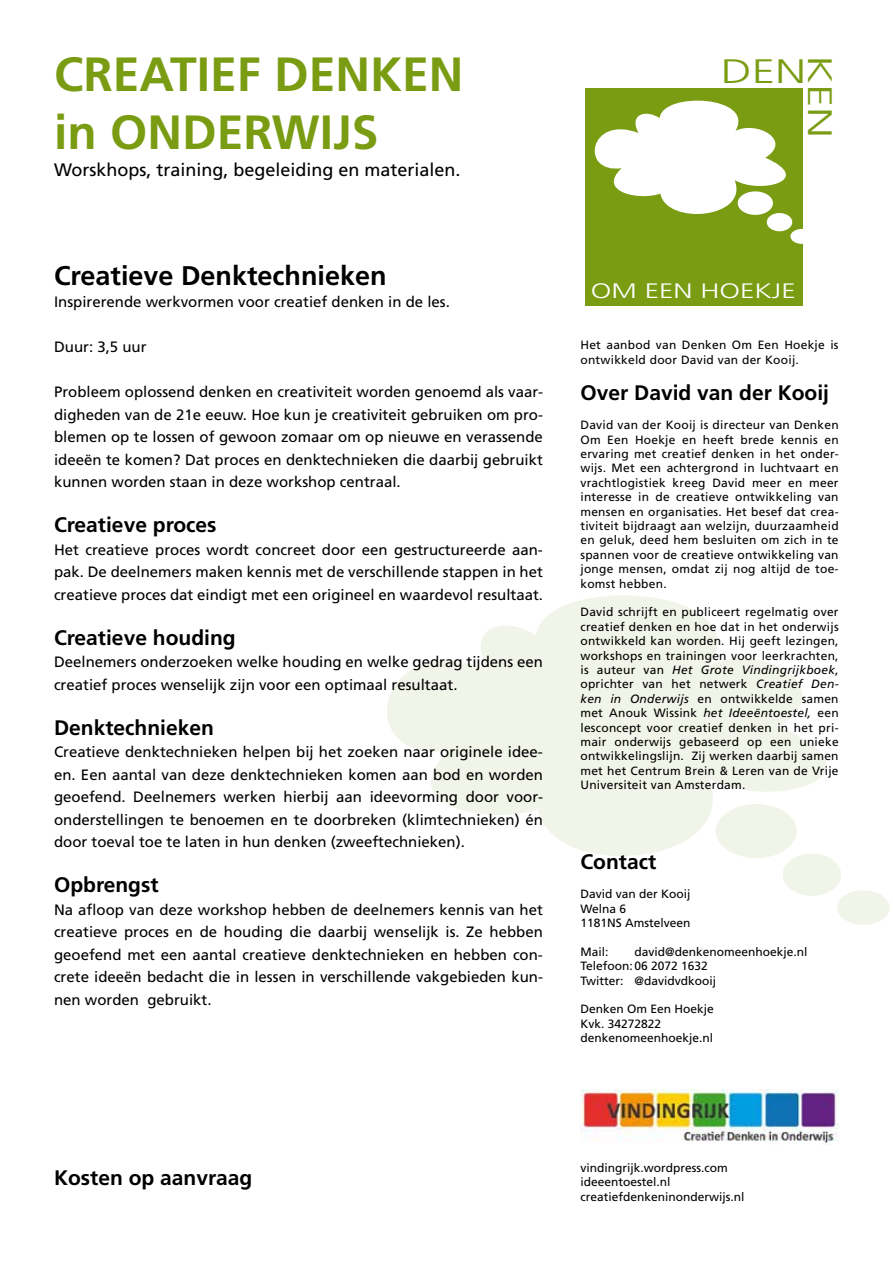
<style>
.page{position:relative;width:893px;height:1263px;background:#fff}
.page>*{position:absolute;margin:0;border:0;box-sizing:border-box;transform-origin:0 0}
.t1{font:700 48px/57.6px "Frutiger";color:#7a9c13}
.t2{font:300 33.9px "Frutiger";color:#7a9c13;scale:1.38 1}
.t3{font:700 27px "Frutiger";color:#000}
.t4{font:700 21px "Frutiger";color:#000}
.t5{font:300 20.85px "Frutiger";color:#fff;scale:1.37 1}
.t6{font:18px "Frutiger";color:#000}
.t7{font:15px/22.5px "Frutiger";color:#000;text-align:justify}
.t8{font:12px/14.4px "Frutiger";color:#000}
.t9{font:12px/14.4px "Frutiger";letter-spacing:.02em;color:#000}
.s1{font-style:italic}
</style>
<div class="page">
<img style="left:580px;top:1090px;width:259px;height:55px">
<svg style="left:387px;top:595px;width:440px;height:261px;fill:#f1f4e8"></svg>
<div style="left:716px;top:804px;width:81px;height:54px;background:#f1f4e8;border-radius:50%"></div>
<div style="left:783px;top:854px;width:58px;height:42px;background:#f1f4e8;border-radius:50%"></div>
<div style="left:837px;top:890px;width:53px;height:35px;background:#f1f4e8;border-radius:50%"></div>
<div style="left:585px;top:88px;width:218px;height:218px;background:#7a9c13"></div>
<svg style="left:594px;top:100px;width:199px;height:126px"></svg>
<div style="left:738px;top:191px;width:35px;height:24px;background:#fff;border-radius:50%"></div>
<div style="left:767px;top:213px;width:25px;height:18px;background:#fff;border-radius:50%"></div>
<div style="left:790px;top:229px;width:23px;height:15px;background:#fff;border-radius:50%"></div>
<h1 class="t1" style="left:54px;top:45px;width:411px">CREATIEF DENKEN in ONDERWIJS</h1>
<p class="t6" style="left:54px;top:159px;width:408px">Worskhops, training, begeleiding en materialen.</p>
<h3 class="t3" style="left:54px;top:259px;width:334px">Creatieve Denktechnieken</h3>
<p class="t7" style="left:54px;top:291px;width:397px">Inspirerende werkvormen voor creatief denken in de les.</p>
<p class="t7" style="left:54px;top:336px;width:94px">Duur: 3,5 uur</p>
<p class="t7" style="left:54px;top:381px;width:490px">Probleem oplossend denken en creativiteit worden genoemd als vaar&shy;digheden van de 21e eeuw. Hoe kun je creativiteit gebruiken om pro&shy;blemen op te lossen of gewoon zomaar om op nieuwe en verassende ideeën te komen? Dat proces en denktechnieken die daarbij gebruikt kunnen worden staan in deze workshop centraal.</p>
<h3 class="t4" style="left:54px;top:512px;width:164px">Creatieve proces</h3>
<p class="t7" style="left:54px;top:538px;width:490px">Het creatieve proces wordt concreet door een gestructureerde aan&shy;pak. De deelnemers maken kennis met de verschillende stappen in het creatieve proces dat eindigt met een origineel en waardevol resultaat.</p>
<h3 class="t4" style="left:54px;top:625px;width:183px">Creatieve houding</h3>
<p class="t7" style="left:54px;top:651px;width:490px">Deelnemers onderzoeken welke houding en welke gedrag tijdens een creatief proces wenselijk zijn voor een optimaal resultaat.</p>
<h3 class="t4" style="left:54px;top:715px;width:161px">Denktechnieken</h3>
<p class="t7" style="left:54px;top:741px;width:490px">Creatieve denktechnieken helpen bij het zoeken naar originele idee&shy;ën. Een aantal van deze denktechnieken komen aan bod en worden geoefend. Deelnemers werken hierbij aan ideevorming door voor&shy;onderstellingen te benoemen en te doorbreken (klimtechnieken) én door toeval toe te laten in hun denken (zweeftechnieken).</p>
<h3 class="t4" style="left:54px;top:872px;width:106px">Opbrengst</h3>
<p class="t7" style="left:54px;top:898px;width:491px">Na afloop van deze workshop hebben de deelnemers kennis van het creatieve proces en de houding die daarbij wenselijk is. Ze hebben geoefend met een aantal creatieve denktechnieken en hebben con&shy;crete ideeën bedacht die in lessen in verschillende vakgebieden kun&shy;nen worden gebruikt.</p>
<h2 class="t2" style="left:721px;top:52px;width:63px">DEN</h2>
<h2 class="t2" style="left:839px;top:55px;width:62px;rotate:90deg">KEN</h2>
<h3 class="t5" style="left:591px;top:279px;width:151px">OM EEN HOEKJE</h3>
<p class="t9" style="left:580px;top:338px;width:260px">Het aanbod van Denken Om Een Hoekje is ontwikkeld door David van der Kooij.</p>
<h3 class="t4" style="left:580px;top:381px;width:250px">Over David van der Kooij</h3>
<p class="t8" style="left:580px;top:418px;width:260px;text-align:justify">David van der Kooij is directeur van Denken Om Een Hoekje en heeft brede kennis en ervaring met creatief denken in het onder&shy;wijs. Met een achtergrond in luchtvaart en vrachtlogistiek kreeg David meer en meer interesse in de creatieve ontwikkeling van mensen en organisaties. Het besef dat crea&shy;tiviteit bijdraagt aan welzijn, duurzaamheid en geluk, deed hem besluiten om zich in te spannen voor de creatieve ontwikkeling van jonge mensen, omdat zij nog altijd de toe&shy;komst hebben.</p>
<p class="t8" style="left:580px;top:605px;width:260px;text-align:justify">David schrijft en publiceert regelmatig over creatief denken en hoe dat in het onderwijs ontwikkeld kan worden. Hij geeft lezingen, workshops en trainingen voor leerkrachten, is auteur van <span class="s1">Het Grote Vindingrijkboek</span>, oprichter van het netwerk <span class="s1">Creatief Den&shy;ken in Onderwijs</span> en ontwikkelde samen met Anouk Wissink <span class="s1">het Ideeëntoestel,</span> een lesconcept voor creatief denken in het pri&shy;mair onderwijs gebaseerd op een unieke ontwikkelingslijn. Zij werken daarbij samen met het Centrum Brein &amp; Leren van de Vrije Universiteit van Amsterdam.</p>
<h3 class="t4" style="left:580px;top:850px;width:77px">Contact</h3>
<p class="t8" style="left:580px;top:887px;width:112px">David van der Kooij<br>Welna 6<br>1181NS Amstelveen</p>
<p class="t8" style="left:580px;top:944px;width:30px">Mail:</p>
<p class="t8" style="left:580px;top:944px;width:228px;text-indent:54px">david@denkenomeenhoekje.nl<br>Telefoon:06 2072 1632<br>Twitter: @davidvdkooij</p>
<p class="t8" style="left:580px;top:1002px;width:135px">Denken Om Een Hoekje<br>Kvk. 34272822 denkenomeenhoekje.nl</p>
<h3 class="t4" style="left:54px;top:1165px;width:200px">Kosten op aanvraag</h3>
<p class="t8" style="left:580px;top:1160px;width:166px">vindingrijk.wordpress.com ideeentoestel.nl creatiefdenkeninonderwijs.nl</p>
</div>
